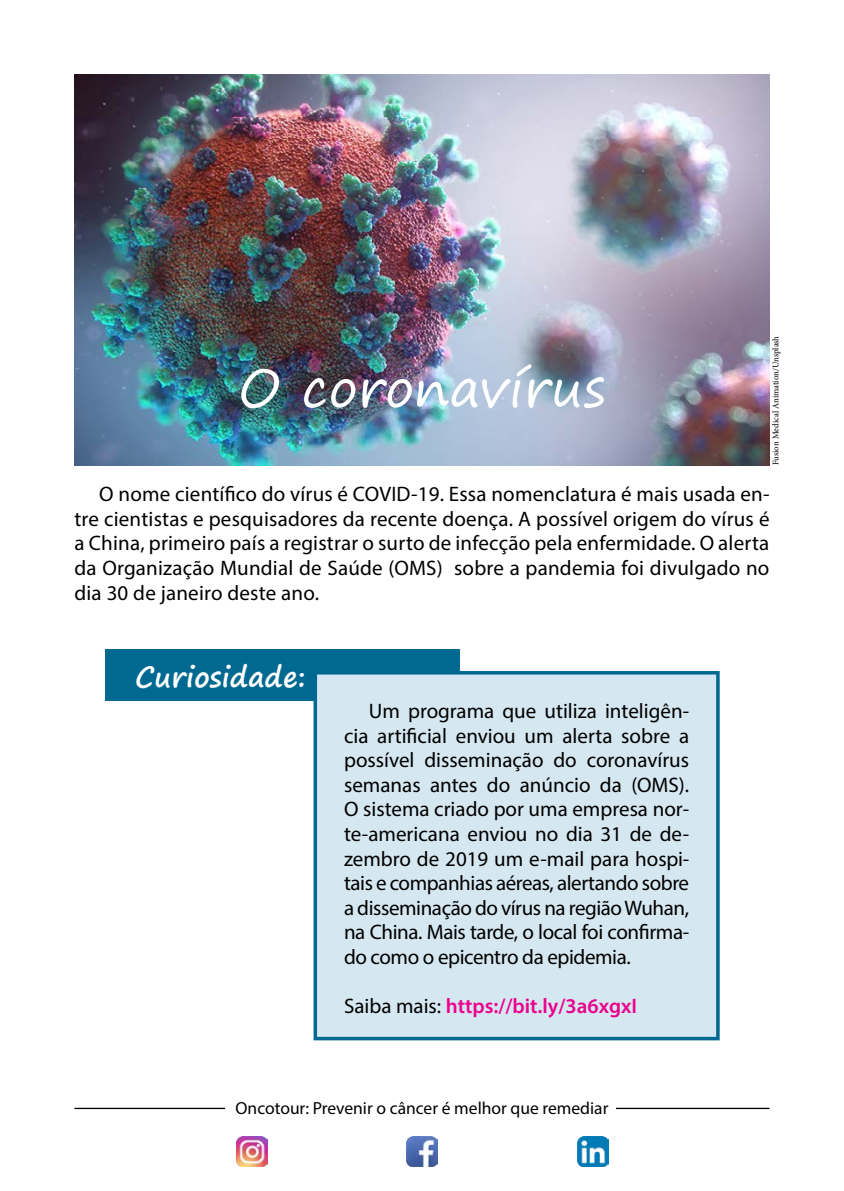
<style>
.page{position:relative;width:844px;height:1191px;background:#fff}
.page>*{position:absolute;margin:0;border:0;box-sizing:border-box;transform-origin:0 0}
.t1{font:52.5px "Segoe Print";color:#fff}
.t2{font:700 28px "Segoe Print";color:#fff}
.t3{font:21px/24.5px "Myriad Pro";letter-spacing:-.01em;color:#000;text-align:justify}
.t4{font:600 21px "Myriad Pro";color:#ec008c}
.t5{font:17.5px "Myriad Pro";color:#000}
.t6{font:8.75px "Minion Pro";letter-spacing:-.005em;color:#000}
.s1{font-weight:400;color:#000}
</style>
<div class="page">
<hr style="left:74px;top:1107px;width:695px;height:2px;background:#000">
<div style="left:225px;top:1098px;width:390px;height:20px;background:#fff"></div>
<img style="left:406px;top:1136px;width:31px;height:30px">
<img style="left:577px;top:1136px;width:31px;height:30px">
<img style="left:236px;top:1136px;width:31px;height:30px">
<img style="left:74px;top:74px;width:695px;height:391px">
<div style="left:106px;top:649px;width:354px;height:51px;background:#006991"></div>
<div style="left:313px;top:671px;width:406px;height:369px;background:#d5e7f0;border:4px solid #006991"></div>
<h1 class="t1" style="left:238px;top:341px;width:368px">O coronavírus</h1>
<p class="t6" style="left:769px;top:465px;width:131px;rotate:-90deg">Fusion Medical Animation/Unsplash</p>
<p class="t3" style="left:74px;top:482px;width:696px;text-indent:25px">O nome científico do vírus é COVID-19. Essa nomenclatura é mais usada en&shy;tre cientistas e pesquisadores da recente doença. A possível origem do vírus é a China, primeiro país a registrar o surto de infecção pela enfermidade. O alerta da Organização Mundial de Saúde (OMS) sobre a pandemia foi divulgado no dia 30 de janeiro deste ano.</p>
<h2 class="t2" style="left:135px;top:651px;width:172px">Curiosidade:</h2>
<p class="t3" style="left:344px;top:699px;width:346px;text-indent:25px">Um programa que utiliza inteligên&shy;cia artificial enviou um alerta sobre a possível disseminação do coronavírus semanas antes do anúncio da (OMS).<br>O sistema criado por uma empresa nor&shy;te-americana enviou no dia 31 de de&shy;zembro de 2019 um e-mail para hospi&shy;tais e companhias aéreas, alertando sobre a disseminação do vírus na região Wuhan, na China. Mais tarde, o local foi confirma&shy;do como o epicentro da epidemia.</p>
<p class="t4" style="left:344px;top:992px;width:294px"><span class="s1">Saiba mais:</span> https://bit.ly/3a6xgxI</p>
<p class="t5" style="left:235px;top:1096px;width:374px">Oncotour: Prevenir o câncer é melhor que remediar</p>
</div>
